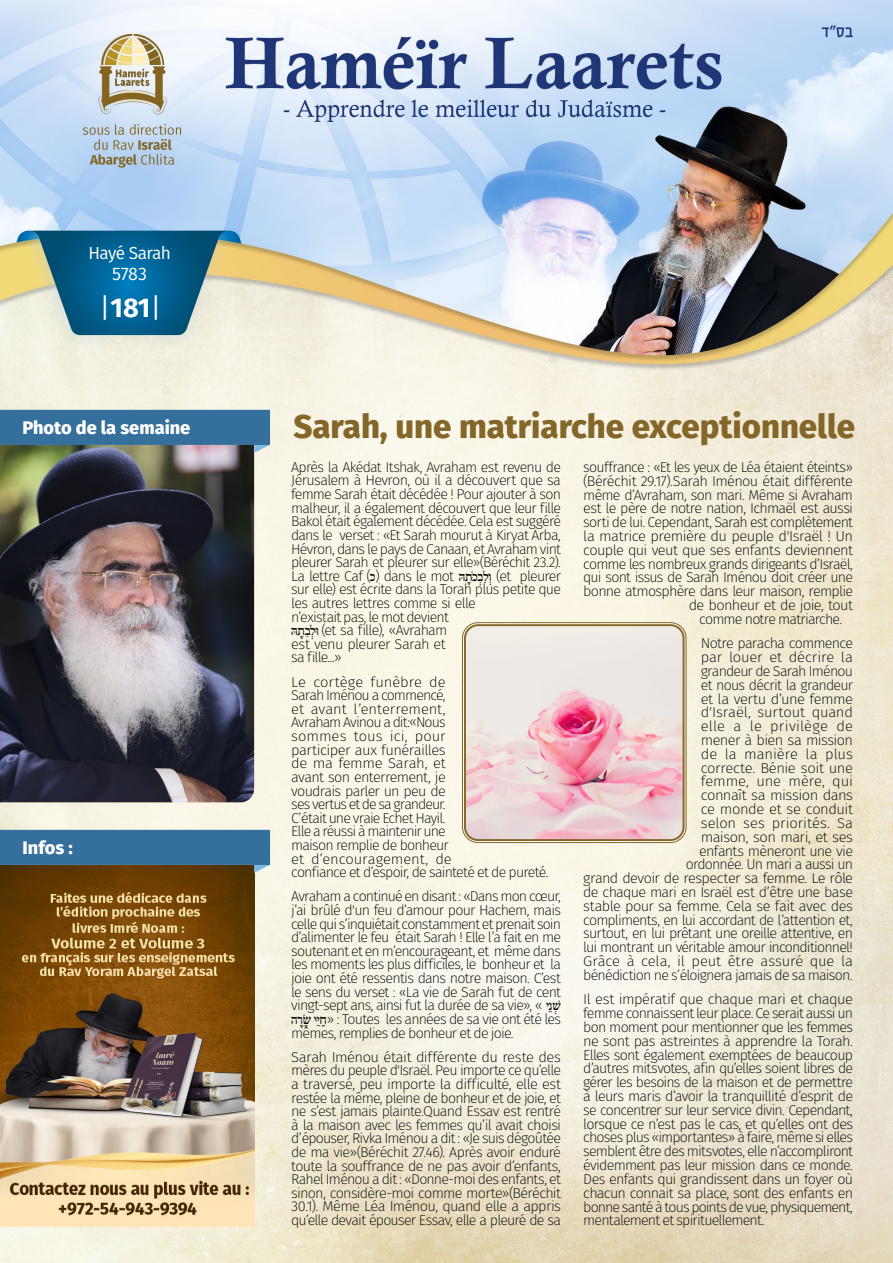
<style>
.page{position:relative;width:893px;height:1263px;background:#fff}
.page>*{position:absolute;margin:0;border:0;box-sizing:border-box;transform-origin:0 0}
.כותרת_ראשית{font:800 33px "Fira Sans";color:#846628}
.מלל_פינות{font:700 27px "Fira Sans";color:#fff}
.מלל_פינות_לבן{font:800 18.15px "Fira Sans";color:#fff}
.מלל_פינות-2{font:18.15px "Fira Sans";color:#fff}
.מלל_פינות-3{font:17.4px "Fira Sans";letter-spacing:-.03em;color:#fff}
.מלל_מרכזי{font:200 14.25px/13.6px "Fira Sans";letter-spacing:-.05em;color:#000}
.מלל_מרכזי-2{font:200 14.25px/13.6px "Fira Sans";letter-spacing:-.05em;color:#000;text-align:justify;scale:1.04 1}
.s1{font-weight:400}
.s2{font-family:"Fb Livorna";font-weight:400}
</style>
<div class="page">
<img style="left:0;top:0;width:893px;height:1263px">
<img style="left:0;top:881px;width:254px;height:346px">
<img style="left:0;top:816px;width:272px;height:65px">
<img style="left:0;top:461px;width:254px;height:341px">
<img style="left:0;top:395px;width:272px;height:66px">
<img style="left:464px;top:624px;width:220px;height:217px">
<div style="left:462px;top:622px;width:224px;height:221px;border:1px solid #846628;border-radius:16px"></div>
<div style="left:464px;top:624px;width:220px;height:217px;border:2px solid #846628;border-radius:13px"></div>
<p class="מלל_פינות-3" style="left:88px;top:240px;width:84px">Hayé Sarah</p>
<p class="מלל_פינות-2" style="left:112px;top:260px;width:36px">5783</p>
<p class="מלל_פינות" style="left:100px;top:284px;width:63px"><span class="s1">|</span>181<span class="s1">|</span></p>
<p class="מלל_פינות_לבן" style="left:23px;top:412px;width:169px">Photo de la semaine</p>
<p class="מלל_פינות_לבן" style="left:23px;top:832px;width:52px">Infos :</p>
<p class="כותרת_ראשית" style="left:293px;top:397px;width:563px">Sarah, une matriarche exceptionnelle</p>
<p class="מלל_מרכזי" style="left:291px;top:460px;width:271px">Après la Akédat Itshak, Avraham est revenu de Jérusalem à Hevron, où il a découvert que sa femme Sarah était décédée ! Pour ajouter à son malheur, il a également découvert que leur fille Bakol était également décédée. Cela est suggéré dans le verset : «Et Sarah mourut à Kiryat Arba, Hévron, dans le pays de Canaan, et Avraham vint pleurer Sarah et pleurer sur elle»(Béréchit 23.2).<br>La lettre Caf (<span class="s2">כ</span> ( dans le mot <span class="s2">הּ ָתֹּכ ְב ִל ְו</span> )et pleurer sur elle) est écrite dans la Torah plus petite que les autres lettres comme si elle<br>n’existait pas, le mot devient<br><span class="s2">ּהתָ</span> (<span class="s2">ּ ול ְב ִ</span> et sa fille «, ) Avraham<br>est venu pleurer Sarah et<br>sa fille...»</p>
<p class="מלל_מרכזי-2" style="left:291px;top:675px;width:249px;text-align:left">Le cortège funèbre de<br>Sarah Iménou a commencé,<br>et avant l’enterrement,<br>Avraham Avinou a dit:«Nous<br>sommes tous ici, pour<br>participer aux funérailles<br>de ma femme Sarah, et<br>avant son enterrement, je<br>voudrais parler un peu de<br>ses vertus et de sa grandeur.<br>C’était une vraie Echet Hayil.<br>Elle a réussi à maintenir une<br>maison remplie de bonheur<br>et d’encouragement, de<br>confiance et d’espoir, de sainteté et de pureté.</p>
<p class="מלל_מרכזי" style="left:291px;top:890px;width:271px;text-align:justify">Avraham a continué en disant : «Dans mon cœur, j’ai brûlé d'un feu d’amour pour Hachem, mais celle qui s’inquiétait constamment et prenait soin d’alimenter le feu était Sarah ! Elle l’a fait en me soutenant et en m’encourageant, et même dans les moments les plus difficiles, le bonheur et la joie ont été ressentis dans notre maison. C’est le sens du verset : «La vie de Sarah fut de cent vingt-sept ans, ainsi fut la durée de sa vie», « <span class="s2">י ֵנְׁש ה ָרׂ ָש יּ ֵי ַח</span> « : Toutes les années de sa vie ont été les mêmes, remplies de bonheur et de joie.</p>
<p class="מלל_מרכזי-2" style="left:291px;top:1050px;width:261px">Sarah Iménou était différente du reste des mères du peuple d'Israël. Peu importe ce qu’elle a traversé, peu importe la difficulté, elle est restée la même, pleine de bonheur et de joie, et ne s’est jamais plainte.Quand Essav est rentré à la maison avec les femmes qu’il avait choisi d’épouser, Rivka Iménou a dit : «Je suis dégoûtée de ma vie»(Béréchit 27.46). Après avoir enduré toute la souffrance de ne pas avoir d’enfants, Rahel Iménou a dit : «Donne-moi des enfants, et sinon, considère-moi comme morte»(Béréchit 30.1). Même Léa Iménou, quand elle a appris qu’elle devait épouser Essav, elle a pleuré de sa</p>
<p class="מלל_מרכזי" style="left:583px;top:460px;width:271px">souffrance : «Et les yeux de Léa étaient éteints»</p>
<p class="מלל_מרכזי" style="left:583px;top:474px;width:271px">(Béréchit 29.17).Sarah Iménou était différente</p>
<p class="מלל_מרכזי" style="left:583px;top:488px;width:271px">même d’Avraham, son mari. Même si Avraham</p>
<p class="מלל_מרכזי" style="left:583px;top:501px;width:271px">est le père de notre nation, Ichmaël est aussi</p>
<p class="מלל_מרכזי" style="left:583px;top:515px;width:271px">sorti de lui. Cependant, Sarah est complètement</p>
<p class="מלל_מרכזי-2" style="left:583px;top:529px;width:261px">la matrice première du peuple d'Israël ! Un</p>
<p class="מלל_מרכזי" style="left:583px;top:543px;width:271px">couple qui veut que ses enfants deviennent</p>
<p class="מלל_מרכזי" style="left:583px;top:557px;width:271px">comme les nombreux grands dirigeants d’Israël,</p>
<p class="מלל_מרכזי" style="left:583px;top:571px;width:271px">qui sont issus de Sarah Iménou doit créer une</p>
<p class="מלל_מרכזי" style="left:583px;top:584px;width:271px">bonne atmosphère dans leur maison, remplie</p>
<p class="מלל_מרכזי" style="left:689px;top:598px;width:166px">de bonheur et de joie, tout</p>
<p class="מלל_מרכזי" style="left:699px;top:612px;width:145px">comme notre matriarche.</p>
<p class="מלל_מרכזי" style="left:583px;top:636px;width:271px;text-align:right">Notre paracha commence<br>par louer et décrire la<br>grandeur de Sarah Iménou<br>et nous décrit la grandeur<br>et la vertu d’une femme<br>d'Israël, surtout quand<br>elle a le privilège de<br>mener à bien sa mission<br>de la manière la plus<br>correcte. Bénie soit une<br>femme, une mère, qui<br>connaît sa mission dans<br>ce monde et se conduit<br>selon ses priorités. Sa<br>maison, son mari, et ses<br>enfants mèneront une vie<br>ordonnée. Un mari a aussi un<br>grand devoir de respecter sa femme. Le rôle de chaque mari en Israël est d’être une base stable pour sa femme. Cela se fait avec des compliments, en lui accordant de l’attention et, surtout, en lui prêtant une oreille attentive, en lui montrant un véritable amour inconditionnel!<br>Grâce à cela, il peut être assuré que la bénédiction ne s’éloignera jamais de sa maison.</p>
<p class="מלל_מרכזי-2" style="left:583px;top:992px;width:261px">Il est impératif que chaque mari et chaque femme connaissent leur place. Ce serait aussi un bon moment pour mentionner que les femmes ne sont pas astreintes à apprendre la Torah.<br>Elles sont également exemptées de beaucoup d’autres mitsvotes, afin qu’elles soient libres de gérer les besoins de la maison et de permettre à leurs maris d’avoir la tranquillité d’esprit de se concentrer sur leur service divin. Cependant, lorsque ce n’est pas le cas, et qu’elles ont des choses plus «importantes» à faire, même si elles semblent être des mitsvotes, elle n’accompliront évidemment pas leur mission dans ce monde.<br>Des enfants qui grandissent dans un foyer où chacun connait sa place, sont des enfants en bonne santé à tous points de vue, physiquement, mentalement et spirituellement.</p>
</div>
